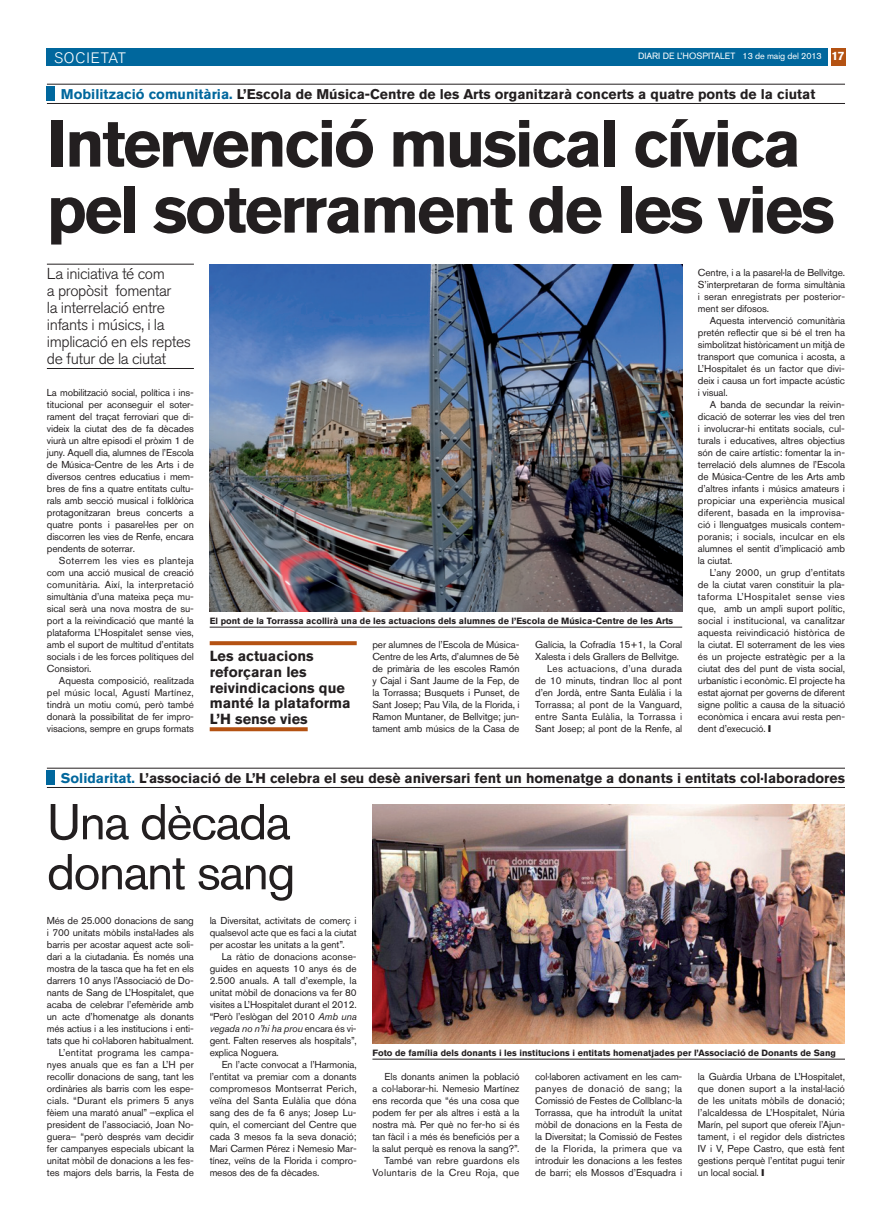
<style>
.page{position:relative;width:893px;height:1220px;background:#fff}
.page>*{position:absolute;margin:0;border:0;box-sizing:border-box;transform-origin:0 0}
.t1{font:700 66px/66px "Akzidenz Grotesk BQ";letter-spacing:-.04em;color:#231f20}
.t2{font:50px/50px "Akzidenz Grotesk BQ";letter-spacing:-.03em;color:#231f20}
.t3{font:300 15.8px/17px "Akzidenz Grotesk BQ";letter-spacing:-.025em;color:#231f20}
.t4{font:300 15px "Akzidenz Grotesk BQ";letter-spacing:.06em;color:#fff}
.t5{font:700 14.5px/15.7px "Akzidenz Grotesk BQ";color:#231f20}
.t6{font:700 14px "Akzidenz Grotesk BQ";color:#231f20}
.t7{font:10px/12px "Akzidenz Grotesk BQ";letter-spacing:-.01em;color:#231f20;text-align:justify}
.t8{font:10px "Akzidenz Grotesk BQ";letter-spacing:.015em;color:#231f20}
.t9{font:10px "Akzidenz Grotesk BQ";letter-spacing:.025em;color:#231f20}
.t10{font:700 9px "Akzidenz Grotesk BQ";color:#231f20}
.t11{font:9px "Akzidenz Grotesk BQ";color:#fff}
.s1{font-style:inherit}
.s2{font-weight:700;font-size:12px}
.s3{color:#00679d}
.s4{font-style:italic}
</style>
<div class="page">
<div style="left:47px;top:48px;width:781px;height:18px;background:#00679d"></div>
<div style="left:831px;top:48px;width:14px;height:18px;background:#b45212"></div>
<hr style="left:47px;top:264px;width:147px;height:1px;background:#231f20">
<hr style="left:47px;top:368px;width:147px;height:1px;background:#231f20">
<hr style="left:47px;top:84px;width:798px;height:1px;background:#231f20">
<hr style="left:47px;top:103px;width:798px;height:1px;background:#231f20">
<div style="left:47px;top:86px;width:8px;height:15px;background:#00679d"></div>
<img style="left:210px;top:264px;width:472px;height:348px">
<hr style="left:210px;top:627px;width:472px;height:1px;background:#231f20">
<svg style="left:210px;top:641px;width:147px;height:4px"></svg>
<svg style="left:210px;top:727px;width:98px;height:4px"></svg>
<img style="left:372px;top:804px;width:473px;height:240px">
<hr style="left:372px;top:1059px;width:473px;height:1px;background:#231f20">
<hr style="left:47px;top:768px;width:798px;height:1px;background:#231f20">
<hr style="left:47px;top:787px;width:798px;height:1px;background:#231f20">
<div style="left:47px;top:770px;width:8px;height:15px;background:#00679d"></div>
<h3 class="t4" style="left:54px;top:49px;width:73px">societat</h3>
<p class="t11" style="left:638px;top:51px;width:208px">DIARI DE L’HOSPITALET <span class="s1">13 de maig del 2013</span> <span class="s2">17</span></p>
<h3 class="t6" style="left:61px;top:86px;width:756px"><span class="s3">Mobilització comunitària.</span> L’Escola de Música-Centre de les Arts organitzarà concerts a quatre ponts de la ciutat</h3>
<h1 class="t1" style="left:47px;top:111px;width:789px">Intervenció musical cívica pel soterrament de les vies</h1>
<h3 class="t3" style="left:47px;top:266px;width:146px">La iniciativa té com<br>a propòsit fomentar<br>la interrelació entre infants i músics, i la implicació en els reptes de futur de la ciutat</h3>
<p class="t7" style="left:698px;top:266px;width:149px">Centre, i a la pasarel·la de Bellvitge.<br>S’interpretaran de forma simultània i seran enregistrats per posterior&shy;ment ser difosos.</p>
<p class="t7" style="left:698px;top:314px;width:149px;text-indent:12px">Aquesta intervenció comunitària pretén reflectir que si bé el tren ha simbolitzat històricament un mitjà de transport que comunica i acosta, a L’Hospitalet és un factor que divi&shy;deix i causa un fort impacte acústic i visual.</p>
<p class="t7" style="left:698px;top:398px;width:149px;text-align:left;text-indent:12px">A banda de secundar la reivin&shy;dicació de soterrar les vies del tren i involucrar-hi entitats socials, cul&shy;turals i educatives, altres objectius són de caire artístic: fomentar la in&shy;terrelació dels alumnes de l’Escola de Música-Centre de les Arts amb d’altres infants i músics amateurs i propiciar una experiència musical diferent, basada en la improvisa-- ció i llenguatges musicals contem&shy;poranis; i socials, inculcar en els alumnes el sentit d’implicació amb la ciutat.</p>
<p class="t7" style="left:698px;top:566px;width:149px;text-indent:12px">L’any 2000, un grup d’entitats de la ciutat varen constituir la pla&shy;taforma L’Hospitalet sense vies que, amb un ampli suport polític, social i institucional, va canalitzar aquesta reivindicació històrica de la ciutat. El soterrament de les vies és un projecte estratègic per a la ciutat des del punt de vista social, urbanístic i econòmic. El projecte ha estat ajornat per governs de diferent signe polític a causa de la situació econòmica i encara avui resta pen&shy;dent d’execució.</p>
<p class="t7" style="left:47px;top:386px;width:149px">La mobilització social, política i ins&shy;titucional per aconseguir el soter&shy;rament del traçat ferroviari que di&shy;videix la ciutat des de fa dècades viurà un altre episodi el pròxim 1 de juny. Aquell dia, alumnes de l’Escola de Música-Centre de les Arts i de diversos centres educatius i mem&shy;bres de fins a quatre entitats cultu&shy;rals amb secció musical i folklòrica protagonitzaran breus concerts a quatre ponts i pasarel·les per on discorren les vies de Renfe, encara pendents de soterrar.</p>
<p class="t7" style="left:47px;top:554px;width:149px;text-indent:12px">Soterrem les vies es planteja com una acció musical de creació comunitària. Així, la interpretació simultània d’una mateixa peça mu&shy;sical serà una nova mostra de su&shy;port a la reivindicació que manté la plataforma L’Hospitalet sense vies, amb el suport de multitud d’entitats socials i de les forces polítiques del Consistori.</p>
<p class="t7" style="left:47px;top:674px;width:149px;text-indent:12px">Aquesta composició, realitzada pel músic local, Agustí Martínez, tindrà un motiu comú, però també donarà la possibilitat de fer impro&shy;visacions, sempre en grups formats</p>
<p class="t10" style="left:210px;top:616px;width:465px">El pont de la Torrassa acollirà una de les actuacions dels alumnes de l’Escola de Música-Centre de les Arts</p>
<p class="t7" style="left:535px;top:638px;width:149px">Galícia, la Cofradía 15+1, la Coral</p>
<p class="t7" style="left:535px;top:650px;width:146px">Xalesta i dels Grallers de Bellvitge.</p>
<p class="t9" style="left:547px;top:663px;width:136px">Les actuacions, d’una durada</p>
<p class="t7" style="left:535px;top:674px;width:148px">de 10 minuts, tindran lloc al pont</p>
<p class="t7" style="left:535px;top:686px;width:148px">d’en Jordà, entre Santa Eulàlia i la</p>
<p class="t7" style="left:535px;top:698px;width:148px">Torrassa; al pont de la Vanguard,</p>
<p class="t8" style="left:535px;top:711px;width:148px">entre Santa Eulàlia, la Torrassa i</p>
<p class="t7" style="left:535px;top:722px;width:149px">Sant Josep; al pont de la Renfe, al</p>
<p class="t7" style="left:372px;top:638px;width:149px">per alumnes de l’Escola de Música-Centre de les Arts, d’alumnes de 5è de primària de les escoles Ramón y Cajal i Sant Jaume de la Fep, de la Torrassa; Busquets i Punset, de Sant Josep; Pau Vila, de la Florida, i Ramon Muntaner, de Bellvitge; jun&shy;tament amb músics de la Casa de</p>
<h3 class="t5" style="left:210px;top:648px;width:143px">Les actuacions reforçaran les reivindicacions que manté la plataforma<br>L’H sense vies</h3>
<h3 class="t6" style="left:61px;top:770px;width:786px"><span class="s3">Solidaritat.</span> L’associació de L’H celebra el seu desè aniversari fent un homenatge a donants i entitats col·laboradores</h3>
<h2 class="t2" style="left:47px;top:797px;width:250px">Una dècada donant sang</h2>
<p class="t7" style="left:47px;top:914px;width:149px;text-align:right">Més de 25.000 donacions de sang i 700 unitats mòbils instal·lades als barris per acostar aquest acte soli&shy;dari a la ciutadania. És només una mostra de la tasca que ha fet en els darrers 10 anys l’Associació de Do&shy;nants de Sang de L’Hospitalet, que acaba de celebrar l’efemèride amb un acte d’homenatge als donants més actius i a les institucions i enti&shy;tats que hi col·laboren habitualment.<br>L’entitat programa les campa&shy;nyes anuals que es fan a L’H per recollir donacions de sang, tant les ordinàries als barris com les espe&shy;cials. “Durant els primers 5 anys fèiem una marató anual” –explica el president de l’associació, Joan No&shy;guera– “però després vam decidir fer campanyes especials ubicant la unitat mòbil de donacions a les fes&shy;tes majors dels barris, la Festa de</p>
<p class="t7" style="left:210px;top:914px;width:149px">la Diversitat, activitats de comerç i qualsevol acte que es faci a la ciutat per acostar les unitats a la gent”.</p>
<p class="t7" style="left:210px;top:950px;width:149px;text-indent:12px">La ràtio de donacions aconse&shy;guides en aquests 10 anys és de 2.500 anuals. A tall d’exemple, la unitat mòbil de donacions va fer 80 visites a L’Hospitalet durant el 2012. “Però l’eslògan del 2010 <span class="s4">Amb una vegada no n’hi ha prou</span> encara és vi&shy;gent. Falten reserves als hospitals”, explica Noguera.</p>
<p class="t7" style="left:210px;top:1058px;width:149px;text-indent:12px">En l’acte convocat a l’Harmonia, l’entitat va premiar com a donants compromesos Montserrat Perich, veïna del Santa Eulàlia que dóna sang des de fa 6 anys; Josep Lu&shy;quín, el comerciant del Centre que cada 3 mesos fa la seva donació; Mari Carmen Pérez i Nemesio Mar&shy;tínez, veïns de la Florida i compro&shy;mesos des de fa dècades.</p>
<p class="t10" style="left:372px;top:1048px;width:465px">Foto de família dels donants i les institucions i entitats homenatjades per l’Associació de Donants de Sang</p>
<p class="t7" style="left:372px;top:1070px;width:149px;text-align:right">Els donants animen la població<br>a col·laborar-hi. Nemesio Martínez ens recorda que “és una cosa que podem fer per als altres i està a la nostra mà. Per què no fer-ho si és tan fàcil i a més és beneficiós per a la salut perquè es renova la sang?”.<br>També van rebre guardons els<br>Voluntaris de la Creu Roja, que</p>
<p class="t7" style="left:535px;top:1070px;width:149px">col·laboren activament en les cam&shy;panyes de donació de sang; la Comissió de Festes de Collblanc-la Torrassa, que ha introduït la unitat mòbil de donacions en la Festa de la Diversitat; la Comissió de Festes de la Florida, la primera que va introduir les donacions a les festes de barri; els Mossos d’Esquadra i</p>
<p class="t7" style="left:698px;top:1070px;width:149px">la Guàrdia Urbana de L’Hospitalet, que donen suport a la instal·lació de les unitats mòbils de donació; l’alcaldessa de L’Hospitalet, Núria Marín, pel suport que ofereix l’Ajun&shy;tament, i el regidor dels districtes IV i V, Pepe Castro, que està fent gestions perquè l’entitat pugui tenir un local social.</p>
</div>
